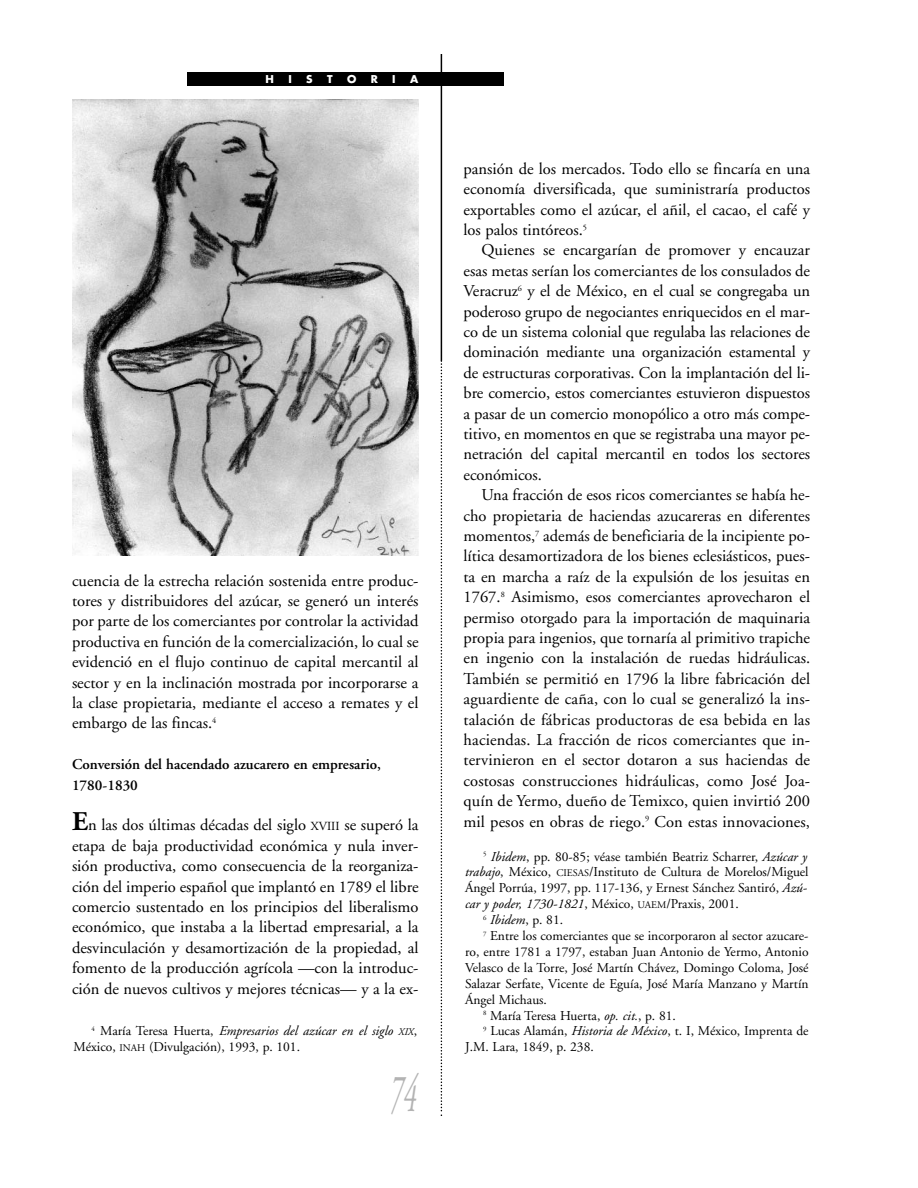
<style>
.page{position:relative;width:918px;height:1188px;background:#fff}
.page>*{position:absolute;margin:0;border:0;box-sizing:border-box;transform-origin:0 0}
.t1{font:italic 54px "Adobe Garamond";color:#b3b3b3;scale:.5 1}
.t2{font:16.5px/20.4px "Adobe Garamond";color:#000;text-align:justify}
.t3{font:600 15px/20.4px "Adobe Garamond";color:#000}
.t4{font:13.5px/15.9px "Adobe Garamond";color:#000}
.t5{font:italic 13.5px "Adobe Garamond";color:#000}
.t6{font:700 10.5px "Futura";color:#fff}
.s1{font-weight:700;font-size:27px}
.s2{font-size:12.3px}
.s3{font-style:italic}
.s4{font-style:italic;font-size:10.2px}
.s5{font-size:10.2px}
.s6{font-style:normal}
</style>
<div class="page">
<hr style="left:441px;top:54px;width:1px;height:306px;background:#000">
<svg style="left:441px;top:360px;width:1px;height:756px"></svg>
<div style="left:188px;top:72px;width:316px;height:14px;background:#000"></div>
<img style="left:72px;top:99px;width:347px;height:457px">
<p class="t6" style="left:266px;top:74px;width:10px">H</p>
<p class="t6" style="left:288px;top:74px;width:5px">I</p>
<p class="t6" style="left:306px;top:74px;width:8px">S</p>
<p class="t6" style="left:327px;top:74px;width:7px">T</p>
<p class="t6" style="left:347px;top:74px;width:11px">O</p>
<p class="t6" style="left:371px;top:74px;width:9px">R</p>
<p class="t6" style="left:392px;top:74px;width:5px">I</p>
<p class="t6" style="left:410px;top:74px;width:10px">A</p>
<p class="t2" style="left:72px;top:572px;width:348px">cuencia de la estrecha relación sostenida entre produc&shy;tores y distribuidores del azúcar, se generó un interés por parte de los comerciantes por controlar la actividad productiva en función de la comercialización, lo cual se evidenció en el flujo continuo de capital mercantil al sector y en la inclinación mostrada por incorporarse a la clase propietaria, mediante el acceso a remates y el embargo de las fincas.<sup>4</sup></p>
<p class="t3" style="left:72px;top:756px;width:310px">Conversión del hacendado azucarero en empresario,<br>1780-1830</p>
<p class="t2" style="left:72px;top:816px;width:348px"><span class="s1">E</span>n las dos últimas décadas del siglo <span class="s2">XVIII</span> se superó la etapa de baja productividad económica y nula inver&shy;sión productiva, como consecuencia de la reorganiza&shy;ción del imperio español que implantó en 1789 el libre comercio sustentado en los principios del liberalismo económico, que instaba a la libertad empresarial, a la desvinculación y desamortización de la propiedad, al fomento de la producción agrícola —con la introduc&shy;ción de nuevos cultivos y mejores técnicas— y a la ex-</p>
<p class="t4" style="left:73px;top:1024px;width:345px;text-indent:18px"><sup>4</sup> María Teresa Huerta, <span class="s3">Empresarios del azúcar en el siglo</span> <span class="s4">XIX</span>,<br>México, <span class="s5">INAH</span> (Divulgación), 1993, p. 101.</p>
<h1 class="t1" style="left:390px;top:1073px;width:56px">74</h1>
<p class="t2" style="left:464px;top:160px;width:348px">pansión de los mercados. Todo ello se fincaría en una economía diversificada, que suministraría productos exportables como el azúcar, el añil, el cacao, el café y los palos tintóreos.<sup>5</sup></p>
<p class="t2" style="left:464px;top:242px;width:348px;text-indent:18px">Quienes se encargarían de promover y encauzar esas metas serían los comerciantes de los consulados de Veracruz<sup>6</sup> y el de México, en el cual se congregaba un poderoso grupo de negociantes enriquecidos en el mar&shy;co de un sistema colonial que regulaba las relaciones de dominación mediante una organización estamental y de estructuras corporativas. Con la implantación del li&shy;bre comercio, estos comerciantes estuvieron dispuestos a pasar de un comercio monopólico a otro más compe&shy;titivo, en momentos en que se registraba una mayor pe&shy;netración del capital mercantil en todos los sectores económicos.</p>
<p class="t2" style="left:464px;top:486px;width:348px;text-indent:18px">Una fracción de esos ricos comerciantes se había he&shy;cho propietaria de haciendas azucareras en diferentes momentos,<sup>7</sup> además de beneficiaria de la incipiente po&shy;lítica desamortizadora de los bienes eclesiásticos, pues&shy;ta en marcha a raíz de la expulsión de los jesuitas en 1767.<sup>8</sup> Asimismo, esos comerciantes aprovecharon el permiso otorgado para la importación de maquinaria propia para ingenios, que tornaría al primitivo trapiche en ingenio con la instalación de ruedas hidráulicas.<br>También se permitió en 1796 la libre fabricación del aguardiente de caña, con lo cual se generalizó la ins&shy;talación de fábricas productoras de esa bebida en las haciendas. La fracción de ricos comerciantes que in&shy;tervinieron en el sector dotaron a sus haciendas de costosas construcciones hidráulicas, como José Joa&shy;quín de Yermo, dueño de Temixco, quien invirtió 200 mil pesos en obras de riego.<sup>9</sup> Con estas innovaciones,</p>
<p class="t4" style="left:483px;top:850px;width:326px"><sup>5</sup> <span class="s3">Ibidem</span>, pp. 80-85; véase también Beatriz Scharrer, <span class="s3">Azúcar y</span></p>
<p class="t4" style="left:465px;top:865px;width:345px"><span class="s3">trabajo</span>, México, <span class="s5">CIESAS</span>/Instituto de Cultura de Morelos/Miguel</p>
<p class="t4" style="left:465px;top:881px;width:344px">Ángel Porrúa, 1997, pp. 117-136, y Ernest Sánchez Santiró, <span class="s3">Azú-</span></p>
<p class="t4" style="left:465px;top:897px;width:275px"><span class="s3">car y poder, 1730-1821</span>, México, <span class="s5">UAEM</span>/Praxis, 2001.</p>
<p class="t5" style="left:483px;top:914px;width:82px"><sup>6</sup> Ibidem<span class="s6">, p. 81.</span></p>
<p class="t4" style="left:483px;top:929px;width:327px"><sup>7</sup> Entre los comerciantes que se incorporaron al sector azucare-</p>
<p class="t4" style="left:465px;top:945px;width:345px">ro, entre 1781 a 1797, estaban Juan Antonio de Yermo, Antonio</p>
<p class="t4" style="left:465px;top:961px;width:345px">Velasco de la Torre, José Martín Chávez, Domingo Coloma, José</p>
<p class="t4" style="left:465px;top:977px;width:345px">Salazar Serfate, Vicente de Eguía, José María Manzano y Martín</p>
<p class="t4" style="left:465px;top:993px;width:83px">Ángel Michaus.</p>
<p class="t4" style="left:483px;top:1009px;width:194px"><sup>8</sup> María Teresa Huerta, <span class="s3">op. cit.</span>, p. 81.</p>
<p class="t4" style="left:483px;top:1024px;width:327px"><sup>9</sup> Lucas Alamán, <span class="s3">Historia de México</span>, t. I, México, Imprenta de</p>
<p class="t4" style="left:465px;top:1040px;width:130px">J.M. Lara, 1849, p. 238.</p>
</div>
